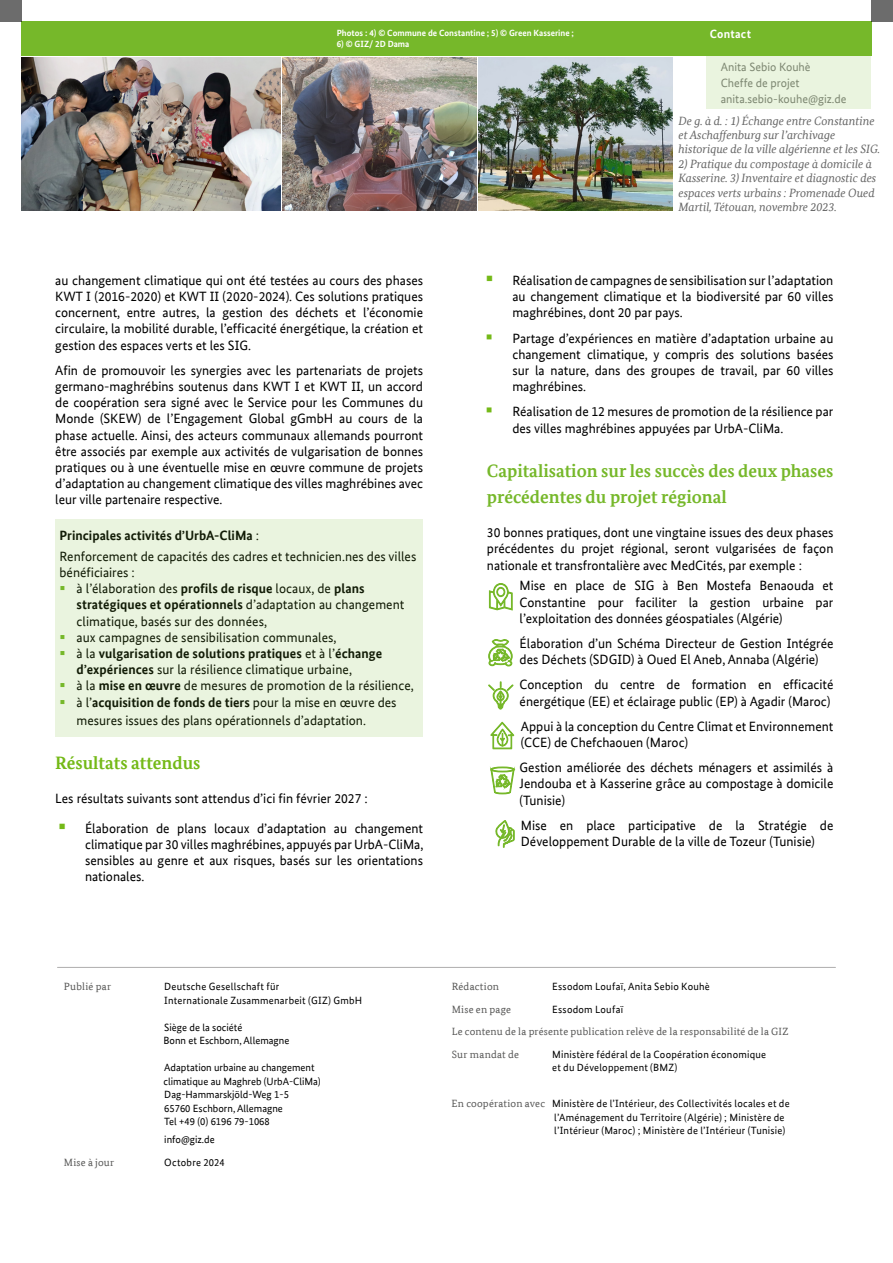
<style>
.page{position:relative;width:893px;height:1263px;background:#fff}
.page>*{position:absolute;margin:0;border:0;box-sizing:border-box;transform-origin:0 0}
.t1{font:700 18px/26.2px "Bundes Serif Office";color:#76b82a}
.t2{font:700 18px "Bundes Serif Office";color:#74b917}
.t3{font:13.5px/16.2px "Bundes Sans Office";color:#000;text-align:justify}
.t4{font:italic 12px/14.4px "Bundes Serif";color:#646464}
.t5{font:12px/15.9px "Bundes Sans Office";color:#808080}
.t6{font:700 12px "Bundes Sans";letter-spacing:.015em;color:#fff}
.t7{font:10.5px/13.5px "Bundes Sans";letter-spacing:.02em;color:#000}
.t8{font:10.5px/13.5px "Bundes Sans";color:#000}
.t9{font:10.5px/22.5px "Bundes Serif";letter-spacing:.02em;color:#575756}
.t10{font:10.5px "Bundes Sans Office";color:#000}
.t11{font:700 9px "Bundes Sans";color:#fff}
.s1{font-weight:700}
.s2{color:#74b917}
.s3{font-family:"Bundes Serif";color:#575756}
</style>
<div class="page">
<div style="left:21px;top:21px;width:851px;height:34px;background:#76b82a"></div>
<hr style="left:57px;top:967px;width:779px;height:1px;background:#b5b4b4">
<div style="left:706px;top:55px;width:165px;height:53px;background:#eaf4df"></div>
<img style="left:283px;top:57px;width:193px;height:153px">
<img style="left:21px;top:57px;width:260px;height:153px">
<img style="left:479px;top:58px;width:193px;height:153px">
<div style="left:55px;top:519px;width:368px;height:218px;background:#eaf4df"></div>
<svg style="left:489px;top:583px;width:24px;height:27px"></svg>
<svg style="left:488px;top:639px;width:25px;height:70px"></svg>
<svg style="left:490px;top:722px;width:24px;height:27px"></svg>
<svg style="left:490px;top:766px;width:25px;height:29px"></svg>
<svg style="left:495px;top:820px;width:20px;height:28px"></svg>
<div style="left:0;top:0;width:21px;height:21px;background:#6c6c6c"></div>
<div style="left:872px;top:0;width:21px;height:21px;background:#6c6c6c"></div>
<p class="t11" style="left:337px;top:28px;width:239px">Photos : 4) © Commune de Constantine ; 5) © Green Kasserine ;</p>
<p class="t11" style="left:337px;top:38px;width:74px">6) © GIZ/ 2D Dama</p>
<p class="t6" style="left:710px;top:27px;width:43px">Contact</p>
<p class="t5" style="left:721px;top:59px;width:127px">Anita Sebio Kouhè<br>Cheffe de projet anita.sebio-kouhe@giz.de</p>
<p class="t4" style="left:679px;top:113px;width:203px">De g. à d. : 1) Échange entre Constantine et Aschaffenburg sur l’archivage historique de la ville algérienne et les SIG.</p>
<p class="t4" style="left:679px;top:156px;width:199px">2) Pratique du compostage à domicile à Kasserine. 3) Inventaire et diagnostic des espaces verts urbains : Promenade Oued Martil, Tétouan, novembre 2023.</p>
<p class="t3" style="left:55px;top:272px;width:369px">au changement climatique qui ont été testées au cours des phases KWT I (2016-2020) et KWT II (2020-2024). Ces solutions pratiques concernent, entre autres, la gestion des déchets et l’économie circulaire, la mobilité durable, l’efficacité énergétique, la création et gestion des espaces verts et les SIG.</p>
<p class="t3" style="left:55px;top:362px;width:369px">Afin de promouvoir les synergies avec les partenariats de projets germano-maghrébins soutenus dans KWT I et KWT II, un accord de coopération sera signé avec le Service pour les Communes du Monde (SKEW) de l’Engagement Global gGmbH au cours de la phase actuelle. Ainsi, des acteurs communaux allemands pourront être associés par exemple aux activités de vulgarisation de bonnes pratiques ou à une éventuelle mise en œuvre commune de projets d’adaptation au changement climatique des villes maghrébines avec leur ville partenaire respective.</p>
<p class="t3" style="left:60px;top:525px;width:358px;line-height:20.7px"><span class="s1">Principales activités d’UrbA-CliMa</span> :<br>Renforcement de capacités des cadres et technicien.nes des villes</p>
<p class="t3" style="left:77px;top:564px;width:339px;text-align:left;text-indent:-17px">bénéficiaires :<br>à l’élaboration des <span class="s1">profils de risque</span> locaux, de <span class="s1">plans stratégiques et opérationnels</span> d’adaptation au changement climatique, basés sur des données,<br>aux campagnes de sensibilisation communales,<br>à la <span class="s1">vulgarisation de solutions pratiques</span> et à l’<span class="s1">échange d’expériences</span> sur la résilience climatique urbaine,<br>à la <span class="s1">mise en œuvre</span> de mesures de promotion de la résilience, à l’<span class="s1">acquisition de fonds de tiers</span> pour la mise en œuvre des</p>
<p class="t3" style="left:77px;top:712px;width:291px">mesures issues des plans opérationnels d’adaptation.</p>
<h1 class="t2" style="left:55px;top:752px;width:147px">Résultats attendus</h1>
<p class="t3" style="left:55px;top:790px;width:314px">Les résultats suivants sont attendus d’ici fin février 2027 :</p>
<p class="t3" style="left:85px;top:820px;width:340px">Élaboration de plans locaux d’adaptation au changement climatique par 30 villes maghrébines, appuyés par UrbA-CliMa, sensibles au genre et aux risques, basés sur les orientations nationales.</p>
<p class="t3" style="left:512px;top:272px;width:323px;text-indent:-27px"><span class="s2">▪</span> Réalisation de campagnes de sensibilisation sur l’adaptation au changement climatique et la biodiversité par 60 villes maghrébines, dont 20 par pays.</p>
<p class="t3" style="left:512px;top:330px;width:323px;text-indent:-27px"><span class="s2">▪</span> Partage d’expériences en matière d’adaptation urbaine au changement climatique, y compris des solutions basées sur la nature, dans des groupes de travail, par 60 villes maghrébines.</p>
<p class="t3" style="left:512px;top:404px;width:323px;text-indent:-27px"><span class="s2">▪</span> Réalisation de 12 mesures de promotion de la résilience par des villes maghrébines appuyées par UrbA-CliMa.</p>
<h1 class="t1" style="left:487px;top:457px;width:348px">Capitalisation sur les succès des deux phases précédentes du projet régional</h1>
<p class="t3" style="left:487px;top:525px;width:348px">30 bonnes pratiques, dont une vingtaine issues des deux phases précédentes du projet régional, seront vulgarisées de façon nationale et transfrontalière avec MedCités, par exemple :</p>
<p class="t3" style="left:520px;top:578px;width:315px">Mise en place de SIG à Ben Mostefa Benaouda et Constantine pour faciliter la gestion urbaine par l’exploitation des données géospatiales (Algérie)</p>
<p class="t3" style="left:520px;top:635px;width:315px">Élaboration d’un Schéma Directeur de Gestion Intégrée des Déchets (SDGID) à Oued El Aneb, Annaba (Algérie)</p>
<p class="t3" style="left:520px;top:677px;width:315px">Conception du centre de formation en efficacité énergétique (EE) et éclairage public (EP) à Agadir (Maroc)</p>
<p class="t3" style="left:521px;top:718px;width:314px">Appui à la conception du Centre Climat et Environnement (CCE) de Chefchaouen (Maroc)</p>
<p class="t3" style="left:520px;top:759px;width:315px">Gestion améliorée des déchets ménagers et assimilés à Jendouba et à Kasserine grâce au compostage à domicile (Tunisie)</p>
<p class="t3" style="left:521px;top:817px;width:314px">Mise en place participative de la Stratégie de<br>Développement Durable de la ville de Tozeur (Tunisie)</p>
<p class="t9" style="left:64px;top:975px;width:49px">Publié par</p>
<p class="t7" style="left:164px;top:980px;width:200px">Deutsche Gesellschaft für<br>Internationale Zusammenarbeit (GIZ) GmbH</p>
<p class="t8" style="left:163px;top:1020px;width:127px">Siège de la société<br>Bonn et Eschborn, Allemagne</p>
<p class="t8" style="left:163px;top:1061px;width:159px">Adaptation urbaine au changement climatique au Maghreb (UrbA-CliMa)<br>Dag-Hammarskjöld-Weg 1-5<br>65760 Eschborn, Allemagne<br>Tel +49 (0) 6196 79-1068</p>
<p class="t10" style="left:164px;top:1134px;width:52px">info@giz.de</p>
<p class="t9" style="left:64px;top:1151px;width:52px">Mise à jour</p>
<p class="t7" style="left:164px;top:1155px;width:62px">Octobre 2024</p>
<p class="t9" style="left:452px;top:975px;width:49px">Rédaction</p>
<p class="t7" style="left:552px;top:980px;width:159px">Essodom Loufaï, Anita Sebio Kouhè</p>
<p class="t9" style="left:452px;top:998px;width:61px">Mise en page</p>
<p class="t7" style="left:552px;top:1002px;width:72px">Essodom Loufaï</p>
<p class="t9" style="left:452px;top:1020px;width:338px">Le contenu de la présente publication relève de la responsabilité de la GIZ<br>Sur mandat de</p>
<p class="t7" style="left:552px;top:1047px;width:215px">Ministère fédéral de la Coopération économique et du Développement (BMZ)</p>
<p class="t7" style="left:554px;top:1097px;width:237px;text-indent:-102px"><span class="s3">En coopération avec</span> Ministère de l’Intérieur, des Collectivités locales et de l’Aménagement du Territoire (Algérie) ; Ministère de l’Intérieur (Maroc) ; Ministère de l’Intérieur (Tunisie)</p>
</div>
